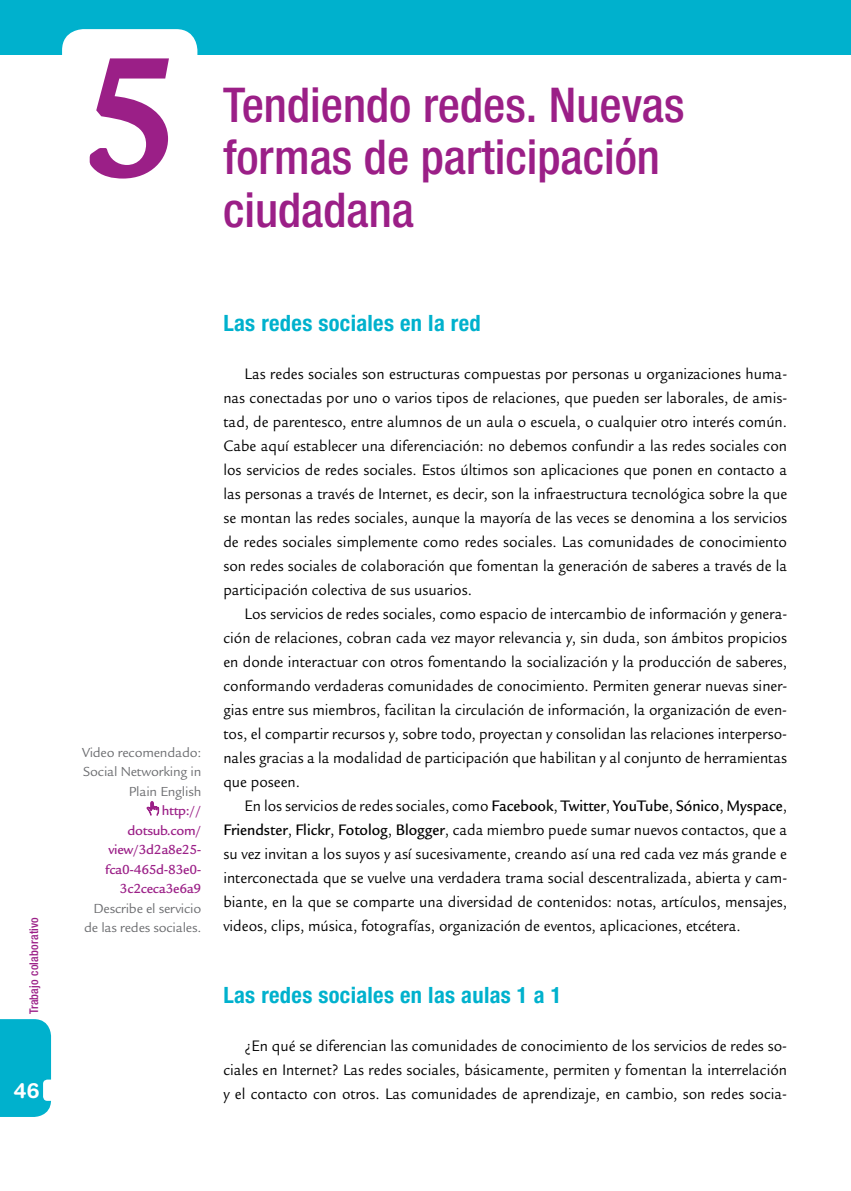
<style>
.page{position:relative;width:851px;height:1191px;background:#fff}
.page>*{position:absolute;margin:0;border:0;box-sizing:border-box;transform-origin:0 0}
.t1{font:700 185.85px "Legacy Sans Std";color:#9b1f87}
.t2{font:500 condensed 48px/52.5px "Helvetica Neue LT Std";color:#9b1f87}
.t3{font:700 condensed 22.5px "Helvetica Neue LT Std";letter-spacing:.015em;color:#00b1cd}
.t4{font:700 21px "Helvetica Rounded LT Std";color:#fff}
.t5{font:16.5px/24px "Legacy Sans Std";color:#000;text-align:justify;scale:.93 1}
.t6{font:14.25px/19.5px "Legacy Sans Std";letter-spacing:-.015em;color:#6d6e71;text-align:right}
.t7{font:500 14.25px/19.5px "Legacy Sans Std";letter-spacing:-.02em;color:#9b1f87;text-align:right}
.t8{font:500 condensed 12px "Helvetica Neue LT Std";letter-spacing:.02em;color:#9b1f87}
.s1{font-weight:500}
</style>
<div class="page">
<div style="left:0;top:1019px;width:51px;height:98px;background:#00b1cd"></div>
<div style="left:43px;top:1079px;width:21px;height:21px;background:#fff;border-radius:4px"></div>
<div style="left:0;top:0;width:850px;height:54px;background:#00b1cd"></div>
<div style="left:62px;top:29px;width:135px;height:66px;background:#fff;border-radius:21px"></div>
<svg style="left:147px;top:801px;width:12px;height:14px"></svg>
<p class="t8" style="left:27px;top:1014px;width:99px;rotate:-90deg">Trabajo colaborativo</p>
<p class="t4" style="left:14px;top:1078px;width:27px">46</p>
<h1 class="t1" style="left:78px;top:11px;width:105px">5</h1>
<h2 class="t2" style="left:223px;top:78px;width:463px">Tendiendo redes. Nuevas formas de participación ciudadana</h2>
<p class="t6" style="left:82px;top:742px;width:121px">Video recomendado:<br>Social Networking in<br>Plain English</p>
<p class="t7" style="left:105px;top:801px;width:98px">http:// dotsub.com/ view/3d2a8e25- fca0-465d-83e0-<br>3c2ceca3e6a9</p>
<p class="t6" style="left:84px;top:898px;width:119px">Describe el servicio de las redes sociales.</p>
<h3 class="t3" style="left:223px;top:309px;width:259px">Las redes sociales en la red</h3>
<p class="t5" style="left:223px;top:362px;width:607px;text-indent:21px">Las redes sociales son estructuras compuestas por personas u organizaciones huma&shy;nas conectadas por uno o varios tipos de relaciones, que pueden ser laborales, de amis&shy;tad, de parentesco, entre alumnos de un aula o escuela, o cualquier otro interés común.<br>Cabe aquí establecer una diferenciación: no debemos confundir a las redes sociales con los servicios de redes sociales. Estos últimos son aplicaciones que ponen en contacto a las personas a través de Internet, es decir, son la infraestructura tecnológica sobre la que se montan las redes sociales, aunque la mayoría de las veces se denomina a los servicios de redes sociales simplemente como redes sociales. Las comunidades de conocimiento son redes sociales de colaboración que fomentan la generación de saberes a través de la participación colectiva de sus usuarios.</p>
<p class="t5" style="left:223px;top:602px;width:607px;text-indent:21px">Los servicios de redes sociales, como espacio de intercambio de información y genera&shy;ción de relaciones, cobran cada vez mayor relevancia y, sin duda, son ámbitos propicios en donde interactuar con otros fomentando la socialización y la producción de saberes, conformando verdaderas comunidades de conocimiento. Permiten generar nuevas siner&shy;gias entre sus miembros, facilitan la circulación de información, la organización de even&shy;tos, el compartir recursos y, sobre todo, proyectan y consolidan las relaciones interperso&shy;nales gracias a la modalidad de participación que habilitan y al conjunto de herramientas que poseen.</p>
<p class="t5" style="left:223px;top:794px;width:607px;text-indent:21px">En los servicios de redes sociales, como <span class="s1">Facebook</span>, <span class="s1">Twitter</span>, <span class="s1">YouTube</span>, <span class="s1">Sónico</span>, <span class="s1">Myspace</span>, <span class="s1">Friendster</span>, <span class="s1">Flickr</span>, <span class="s1">Fotolog</span>, <span class="s1">Blogger</span>, cada miembro puede sumar nuevos contactos, que a su vez invitan a los suyos y así sucesivamente, creando así una red cada vez más grande e interconectada que se vuelve una verdadera trama social descentralizada, abierta y cam&shy;biante, en la que se comparte una diversidad de contenidos: notas, artículos, mensajes, videos, clips, música, fotografías, organización de eventos, aplicaciones, etcétera.</p>
<h3 class="t3" style="left:223px;top:981px;width:339px">Las redes sociales en las aulas 1 a 1</h3>
<p class="t5" style="left:223px;top:1034px;width:607px;text-indent:21px">¿En qué se diferencian las comunidades de conocimiento de los servicios de redes so&shy;ciales en Internet? Las redes sociales, básicamente, permiten y fomentan la interrelación y el contacto con otros. Las comunidades de aprendizaje, en cambio, son redes socia-</p>
</div>
